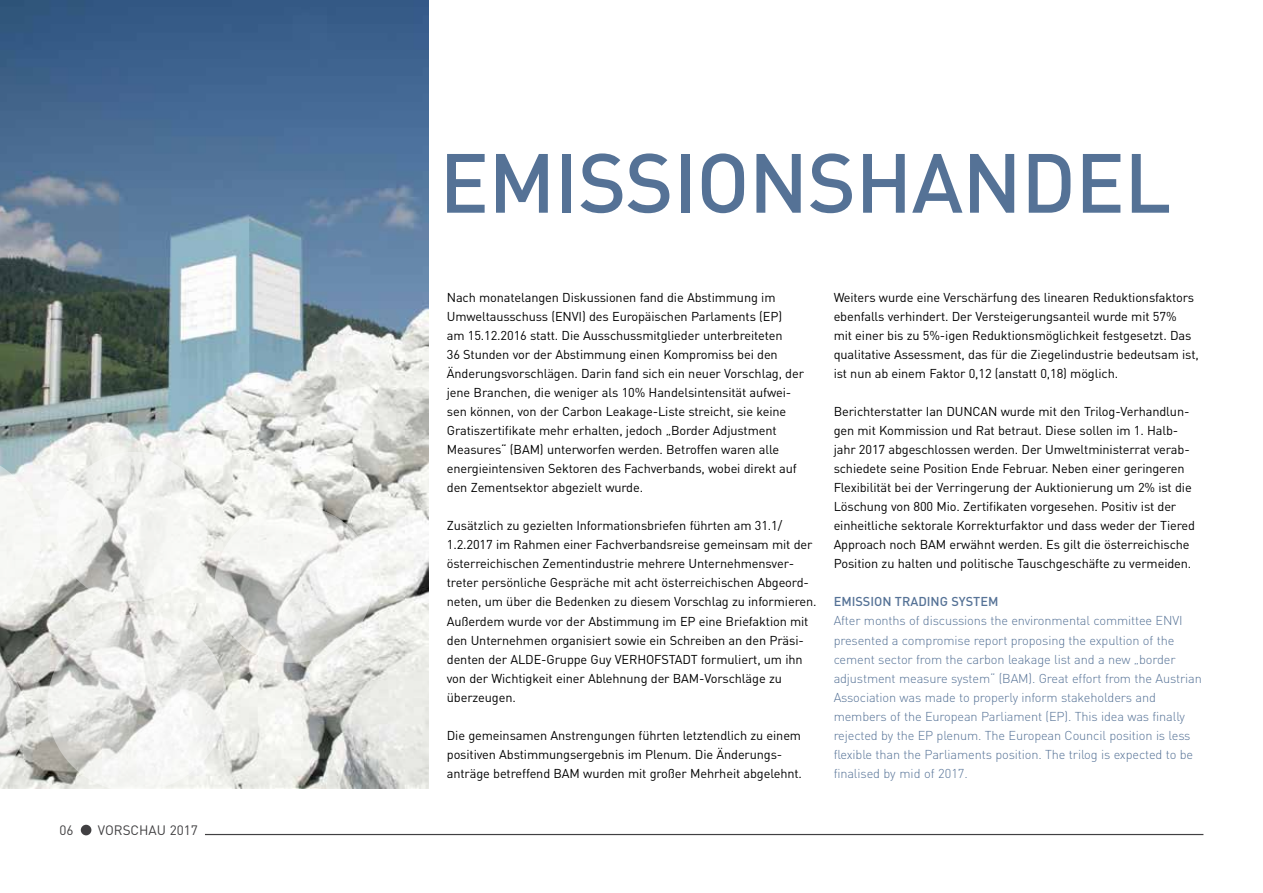
<style>
.page{position:relative;width:1263px;height:893px;background:#fff}
.page>*{position:absolute;margin:0;border:0;box-sizing:border-box;transform-origin:0 0}
.t1{font:500 82.5px "DIN";letter-spacing:-.01em;color:#557296}
.t2{font:13.5px "DIN";color:#414042}
.t3{font:12.75px/19px "DIN";letter-spacing:-.01em;color:#000}
.t4{font:300 12.75px/19px "DIN";letter-spacing:-.01em;color:#557296}
.t5{font:500 12.75px "DIN";color:#557296}
</style>
<div class="page">
<img style="left:0;top:0;width:429px;height:789px">
<svg style="left:0;top:341px;width:384px;height:495px"></svg>
<div style="left:81px;top:825px;width:10px;height:10px;background:#414042;border-radius:50%"></div>
<hr style="left:205px;top:834px;width:998px;height:1px;background:#414042">
<p class="t2" style="left:60px;top:822px;width:16px">06</p>
<p class="t2" style="left:98px;top:822px;width:102px">VORSCHAU 2017</p>
<h1 class="t1" style="left:439px;top:130px;width:734px">EMISSIONSHANDEL</h1>
<p class="t3" style="left:447px;top:287px;width:359px">Nach monatelangen Diskussionen fand die Abstimmung im Umweltausschuss (ENVI) des Europäischen Parlaments (EP)<br>am 15.12.2016 statt. Die Ausschussmitglieder unterbreiteten<br>36 Stunden vor der Abstimmung einen Kompromiss bei den Änderungsvorschlägen. Darin fand sich ein neuer Vorschlag, der jene Branchen, die weniger als 10% Handelsintensität aufwei&shy;sen können, von der Carbon Leakage-Liste streicht, sie keine Gratiszertifikate mehr erhalten, jedoch „Border Adjustment Measures“ (BAM) unterworfen werden. Betroffen waren alle energieintensiven Sektoren des Fachverbands, wobei direkt auf den Zementsektor abgezielt wurde.</p>
<p class="t3" style="left:447px;top:516px;width:371px">Zusätzlich zu gezielten Informationsbriefen führten am 31.1/ 1.2.2017 im Rahmen einer Fachverbandsreise gemeinsam mit der österreichischen Zementindustrie mehrere Unternehmensver&shy;treter persönliche Gespräche mit acht österreichischen Abgeord&shy;neten, um über die Bedenken zu diesem Vorschlag zu informieren.<br>Außerdem wurde vor der Abstimmung im EP eine Briefaktion mit den Unternehmen organisiert sowie ein Schreiben an den Präsi&shy;denten der ALDE-Gruppe Guy VERHOFSTADT formuliert, um ihn von der Wichtigkeit einer Ablehnung der BAM-Vorschläge zu überzeugen.</p>
<p class="t3" style="left:447px;top:725px;width:357px">Die gemeinsamen Anstrengungen führten letztendlich zu einem positiven Abstimmungsergebnis im Plenum. Die Änderungs&shy;anträge betreffend BAM wurden mit großer Mehrheit abgelehnt.</p>
<p class="t3" style="left:834px;top:287px;width:367px">Weiters wurde eine Verschärfung des linearen Reduktionsfaktors ebenfalls verhindert. Der Versteigerungsanteil wurde mit 57%<br>mit einer bis zu 5%-igen Reduktionsmöglichkeit festgesetzt. Das qualitative Assessment, das für die Ziegelindustrie bedeutsam ist, ist nun ab einem Faktor 0,12 (anstatt 0,18) möglich.</p>
<p class="t3" style="left:834px;top:402px;width:363px">Berichterstatter Ian DUNCAN wurde mit den Trilog-Verhandlun&shy;gen mit Kommission und Rat betraut. Diese sollen im 1. Halb&shy;jahr 2017 abgeschlossen werden. Der Umweltministerrat verab&shy;schiedete seine Position Ende Februar. Neben einer geringeren Flexibilität bei der Verringerung der Auktionierung um 2% ist die Löschung von 800 Mio. Zertifikaten vorgesehen. Positiv ist der einheitliche sektorale Korrekturfaktor und dass weder der Tiered Approach noch BAM erwähnt werden. Es gilt die österreichische Position zu halten und politische Tauschgeschäfte zu vermeiden.</p>
<p class="t5" style="left:834px;top:594px;width:166px">EMISSION TRADING SYSTEM</p>
<p class="t4" style="left:834px;top:611px;width:370px">After months of discussions the environmental committee ENVI presented a compromise report proposing the expultion of the cement sector from the carbon leakage list and a new „border adjustment measure system“ (BAM). Great effort from the Austrian Association was made to properly inform stakeholders and members of the European Parliament (EP). This idea was finally rejected by the EP plenum. The European Council position is less flexible than the Parliaments position. The trilog is expected to be finalised by mid of 2017.</p>
</div>
